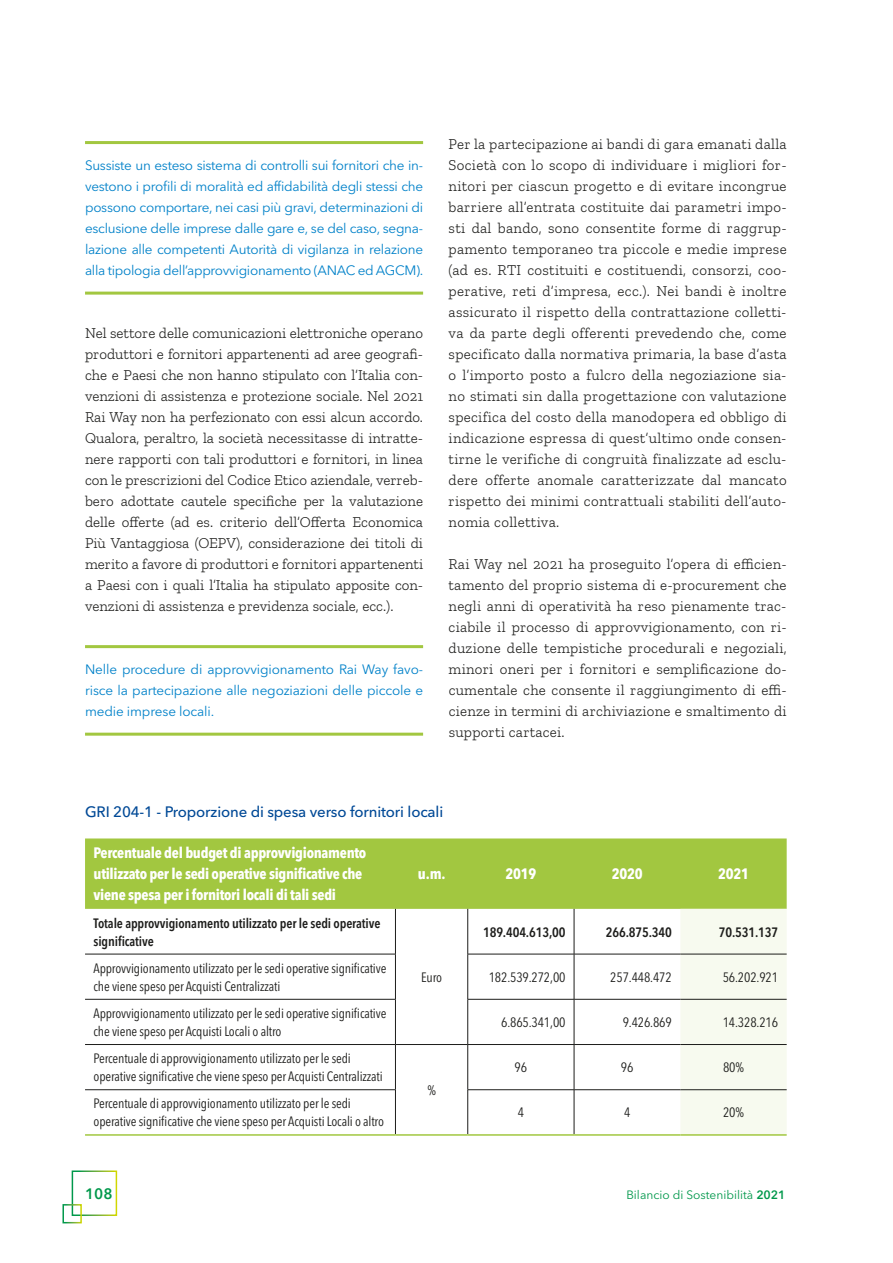
<style>
.page{position:relative;width:893px;height:1263px;background:#fff}
.page>*{position:absolute;margin:0;border:0;box-sizing:border-box;transform-origin:0 0}
.t1{font:300 15px/21px "Zilla Slab";letter-spacing:.015em;color:#1d1d1b;text-align:justify}
.t2{font:700 condensed 15px/21px "Avenir Next LT Pro";letter-spacing:-.02em;color:#fff}
.t3{font:500 15px "Avenir Next LT Pro";letter-spacing:-.01em;color:#004996}
.t4{font:600 15px "Avenir Next LT Pro";color:#00984b}
.t5{font:condensed 13.5px/18px "Avenir Next LT Pro";letter-spacing:-.01em;color:#1d1d1b}
.t6{font:13.5px/21px "Avenir Next LT Pro";letter-spacing:-.02em;color:#0081c9;text-align:justify}
.t7{font:600 condensed 13.5px/18px "Avenir Next LT Pro";letter-spacing:-.01em;color:#1d1d1b}
.t8{font:12px "Avenir Next LT Pro";color:#00984b}
.s1{font-weight:600}
</style>
<div class="page">
<div style="left:72px;top:1170px;width:45px;height:46px;border:2px solid #fff"></div>
<div style="left:62px;top:1204px;width:20px;height:19px;border:2px solid #fff"></div>
<hr style="left:85px;top:141px;width:338px;height:3px;background:#a2c740">
<hr style="left:85px;top:292px;width:338px;height:3px;background:#a2c740">
<hr style="left:85px;top:645px;width:338px;height:3px;background:#a2c740">
<hr style="left:85px;top:733px;width:338px;height:3px;background:#a2c740">
<div style="left:85px;top:838px;width:702px;height:71px;background:#a2c740"></div>
<div style="left:680px;top:909px;width:107px;height:225px;background:#f7faef"></div>
<hr style="left:467px;top:909px;width:1px;height:45px;background:#1d1d1b">
<hr style="left:574px;top:909px;width:1px;height:45px;background:#1d1d1b">
<hr style="left:467px;top:954px;width:1px;height:45px;background:#1d1d1b">
<hr style="left:574px;top:954px;width:1px;height:45px;background:#1d1d1b">
<hr style="left:467px;top:999px;width:1px;height:45px;background:#1d1d1b">
<hr style="left:574px;top:999px;width:1px;height:45px;background:#1d1d1b">
<hr style="left:467px;top:1045px;width:1px;height:44px;background:#1d1d1b">
<hr style="left:574px;top:1045px;width:1px;height:44px;background:#1d1d1b">
<hr style="left:467px;top:1090px;width:1px;height:44px;background:#1d1d1b">
<hr style="left:574px;top:1090px;width:1px;height:44px;background:#1d1d1b">
<hr style="left:395px;top:909px;width:1px;height:45px;background:#1d1d1b">
<hr style="left:395px;top:954px;width:1px;height:45px;background:#1d1d1b">
<hr style="left:395px;top:999px;width:1px;height:45px;background:#1d1d1b">
<hr style="left:395px;top:1045px;width:1px;height:44px;background:#1d1d1b">
<hr style="left:395px;top:1090px;width:1px;height:44px;background:#1d1d1b">
<hr style="left:85px;top:954px;width:311px;height:1px;background:#1d1d1b">
<hr style="left:468px;top:954px;width:106px;height:1px;background:#1d1d1b">
<hr style="left:574px;top:954px;width:106px;height:1px;background:#1d1d1b">
<hr style="left:680px;top:954px;width:107px;height:1px;background:#1d1d1b">
<hr style="left:85px;top:999px;width:311px;height:1px;background:#1d1d1b">
<hr style="left:468px;top:999px;width:106px;height:1px;background:#1d1d1b">
<hr style="left:574px;top:999px;width:106px;height:1px;background:#1d1d1b">
<hr style="left:680px;top:999px;width:107px;height:1px;background:#1d1d1b">
<hr style="left:85px;top:1044px;width:310px;height:1px;background:#1d1d1b">
<hr style="left:395px;top:1044px;width:73px;height:1px;background:#1d1d1b">
<hr style="left:468px;top:1044px;width:106px;height:1px;background:#1d1d1b">
<hr style="left:574px;top:1044px;width:106px;height:1px;background:#1d1d1b">
<hr style="left:680px;top:1044px;width:107px;height:1px;background:#1d1d1b">
<hr style="left:85px;top:1089px;width:311px;height:1px;background:#1d1d1b">
<hr style="left:468px;top:1089px;width:106px;height:1px;background:#1d1d1b">
<hr style="left:574px;top:1089px;width:106px;height:1px;background:#1d1d1b">
<hr style="left:680px;top:1089px;width:107px;height:1px;background:#1d1d1b">
<hr style="left:85px;top:1134px;width:310px;height:2px;background:#a2c740">
<hr style="left:395px;top:1134px;width:73px;height:2px;background:#a2c740">
<hr style="left:468px;top:1134px;width:106px;height:2px;background:#a2c740">
<hr style="left:574px;top:1134px;width:106px;height:2px;background:#a2c740">
<hr style="left:680px;top:1134px;width:107px;height:2px;background:#a2c740">
<p class="t6" style="left:85px;top:154px;width:340px">Sussiste un esteso sistema di controlli sui fornitori che in&shy;vestono i profili di moralità ed affidabilità degli stessi che possono comportare, nei casi più gravi, determinazioni di esclusione delle imprese dalle gare e, se del caso, segna&shy;lazione alle competenti Autorità di vigilanza in relazione alla tipologia dell’approvvigionamento (ANAC ed AGCM).</p>
<p class="t1" style="left:85px;top:322px;width:340px">Nel settore delle comunicazioni elettroniche operano produttori e fornitori appartenenti ad aree geografi&shy;che e Paesi che non hanno stipulato con l’Italia con&shy;venzioni di assistenza e protezione sociale. Nel 2021<br>Rai Way non ha perfezionato con essi alcun accordo.<br>Qualora, peraltro, la società necessitasse di intratte&shy;nere rapporti con tali produttori e fornitori, in linea con le prescrizioni del Codice Etico aziendale, verreb&shy;bero adottate cautele specifiche per la valutazione delle offerte (ad es. criterio dell’Offerta Economica Più Vantaggiosa (OEPV), considerazione dei titoli di merito a favore di produttori e fornitori appartenenti a Paesi con i quali l’Italia ha stipulato apposite con&shy;venzioni di assistenza e previdenza sociale, ecc.).</p>
<p class="t6" style="left:85px;top:658px;width:340px">Nelle procedure di approvvigionamento Rai Way favo&shy;risce la partecipazione alle negoziazioni delle piccole e medie imprese locali.</p>
<p class="t1" style="left:449px;top:133px;width:340px">Per la partecipazione ai bandi di gara emanati dalla Società con lo scopo di individuare i migliori for&shy;nitori per ciascun progetto e di evitare incongrue barriere all’entrata costituite dai parametri impo&shy;sti dal bando, sono consentite forme di raggrup&shy;pamento temporaneo tra piccole e medie imprese (ad es. RTI costituiti e costituendi, consorzi, coo&shy;perative, reti d’impresa, ecc.). Nei bandi è inoltre assicurato il rispetto della contrattazione colletti&shy;va da parte degli offerenti prevedendo che, come specificato dalla normativa primaria, la base d’asta o l’importo posto a fulcro della negoziazione sia&shy;no stimati sin dalla progettazione con valutazione specifica del costo della manodopera ed obbligo di indicazione espressa di quest’ultimo onde consen&shy;tirne le verifiche di congruità finalizzate ad esclu&shy;dere offerte anomale caratterizzate dal mancato rispetto dei minimi contrattuali stabiliti dell’auto&shy;nomia collettiva.</p>
<p class="t1" style="left:449px;top:553px;width:340px">Rai Way nel 2021 ha proseguito l’opera di efficien&shy;tamento del proprio sistema di e-procurement che negli anni di operatività ha reso pienamente trac&shy;ciabile il processo di approvvigionamento, con ri&shy;duzione delle tempistiche procedurali e negoziali, minori oneri per i fornitori e semplificazione do&shy;cumentale che consente il raggiungimento di effi&shy;cienze in termini di archiviazione e smaltimento di supporti cartacei.</p>
<p class="t3" style="left:85px;top:803px;width:360px">GRI 204-1 - Proporzione di spesa verso fornitori locali</p>
<p class="t2" style="left:94px;top:842px;width:274px">Percentuale del budget di approvvigionamento utilizzato per le sedi operative significative che viene spesa per i fornitori locali di tali sedi</p>
<p class="t2" style="left:418px;top:863px;width:29px">u.m.</p>
<p class="t2" style="left:505px;top:863px;width:33px">2019</p>
<p class="t2" style="left:612px;top:863px;width:33px">2020</p>
<p class="t2" style="left:718px;top:863px;width:33px">2021</p>
<p class="t7" style="left:94px;top:914px;width:288px">Totale approvvigionamento utilizzato per le sedi operative significative</p>
<p class="t7" style="left:483px;top:923px;width:84px">189.404.613,00</p>
<p class="t7" style="left:606px;top:923px;width:68px">266.875.340</p>
<p class="t7" style="left:719px;top:923px;width:61px">70.531.137</p>
<p class="t5" style="left:94px;top:959px;width:294px">Approvvigionamento utilizzato per le sedi operative significative che viene speso per Acquisti Centralizzati</p>
<p class="t5" style="left:489px;top:968px;width:78px">182.539.272,00</p>
<p class="t5" style="left:610px;top:968px;width:63px">257.448.472</p>
<p class="t5" style="left:723px;top:968px;width:57px">56.202.921</p>
<p class="t5" style="left:94px;top:1004px;width:294px">Approvvigionamento utilizzato per le sedi operative significative che viene speso per Acquisti Locali o altro</p>
<p class="t5" style="left:501px;top:1013px;width:66px">6.865.341,00</p>
<p class="t5" style="left:623px;top:1013px;width:51px">9.426.869</p>
<p class="t5" style="left:723px;top:1013px;width:57px">14.328.216</p>
<p class="t5" style="left:94px;top:1049px;width:291px">Percentuale di approvvigionamento utilizzato per le sedi operative significative che viene speso per Acquisti Centralizzati</p>
<p class="t5" style="left:427px;top:1081px;width:10px">%</p>
<p class="t5" style="left:421px;top:968px;width:23px">Euro</p>
<p class="t5" style="left:515px;top:1058px;width:14px">96</p>
<p class="t5" style="left:621px;top:1058px;width:14px">96</p>
<p class="t5" style="left:723px;top:1058px;width:22px">80%</p>
<p class="t5" style="left:94px;top:1095px;width:292px">Percentuale di approvvigionamento utilizzato per le sedi operative significative che viene speso per Acquisti Locali o altro</p>
<p class="t5" style="left:518px;top:1104px;width:8px">4</p>
<p class="t5" style="left:624px;top:1104px;width:8px">4</p>
<p class="t5" style="left:723px;top:1104px;width:22px">20%</p>
<p class="t4" style="left:85px;top:1184px;width:29px">108</p>
<p class="t8" style="left:626px;top:1187px;width:161px">Bilancio di Sostenibilità <span class="s1">2021</span></p>
</div>
